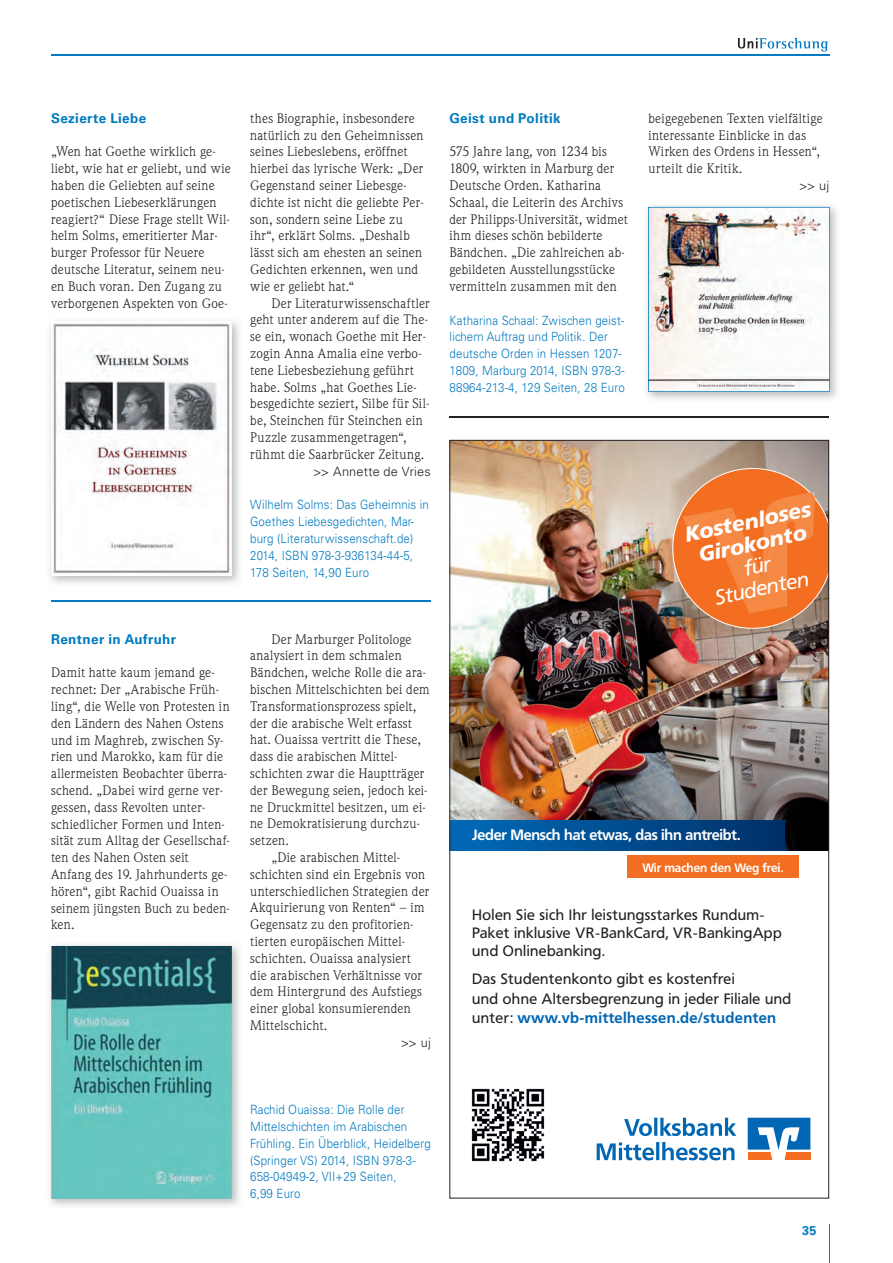
<style>
.page{position:relative;width:893px;height:1263px;background:#fff}
.page>*{position:absolute;margin:0;border:0;box-sizing:border-box;transform-origin:0 0}
.t1{font:italic 700 20.85px/22.5px "Frutiger VR";color:#fff;text-align:center}
.t2{font:14.85px/17.9px "Frutiger VR";letter-spacing:.025em;color:#231f20}
.t3{font:700 14.85px "Frutiger VR";letter-spacing:-.015em;color:#fff}
.t4{font:13.5px/16.8px "Weidemann Std";letter-spacing:.02em;color:#231f20}
.t5{font:700 13.5px "Univers LT Std";letter-spacing:.025em;color:#007ac0}
.t6{font:300 12.75px/16.8px "Univers LT Std";letter-spacing:.015em;color:#007ac0;scale:.9 1}
.t7{font:300 12.75px "Univers LT Std";letter-spacing:.015em;color:#231f20}
.t8{font:700 12.75px "Univers LT Std";color:#007ac0}
.t9{font:700 12.15px "Frutiger VR";color:#fff}
.s1{font-weight:400}
.s2{font-weight:700;color:#0166b3}
</style>
<div class="page">
<hr style="left:829px;top:1225px;width:1px;height:38px;background:#007ac0">
<hr style="left:51px;top:54px;width:778px;height:2px;background:#007ac0">
<svg style="left:738px;top:38px;width:90px;height:14px"></svg>
<img style="left:51px;top:946px;width:181px;height:252px">
<hr style="left:449px;top:417px;width:380px;height:1px;background:#231f20">
<img style="left:648px;top:207px;width:182px;height:185px">
<img style="left:51px;top:322px;width:181px;height:254px">
<hr style="left:51px;top:600px;width:380px;height:1px;background:#007ac0">
<img style="left:451px;top:442px;width:376px;height:409px">
<svg style="left:748px;top:1118px;width:62px;height:42px"></svg>
<svg style="left:597px;top:1118px;width:139px;height:42px"></svg>
<div style="left:627px;top:855px;width:172px;height:23px;background:#f36e21"></div>
<div style="left:450px;top:820px;width:335px;height:31px;background:linear-gradient(to right,#016bb8,#003067)"></div>
<img style="left:471px;top:1088px;width:74px;height:74px">
<img style="left:666px;top:462px;width:161px;height:173px">
<img style="left:682px;top:492px;width:133px;height:121px">
<p class="t5" style="left:51px;top:110px;width:97px">Sezierte Liebe</p>
<p class="t4" style="left:51px;top:143px;width:181px">„Wen hat Goethe wirklich ge&shy;liebt, wie hat er geliebt, und wie haben die Geliebten auf seine poetischen Liebeserklärungen reagiert?“ Diese Frage stellt Wil&shy;helm Solms, emeritierter Mar&shy;burger Professor für Neuere deutsche Literatur, seinem neu&shy;en Buch voran. Den Zugang zu verborgenen Aspekten von Goe-</p>
<p class="t5" style="left:51px;top:631px;width:127px">Rentner in Aufruhr</p>
<p class="t4" style="left:51px;top:664px;width:180px">Damit hatte kaum jemand ge&shy;rechnet: Der „Arabische Früh&shy;ling“, die Welle von Protesten in den Ländern des Nahen Ostens und im Maghreb, zwischen Sy&shy;rien und Marokko, kam für die allermeisten Beobachter überra&shy;schend. „Dabei wird gerne ver&shy;gessen, dass Revolten unter&shy;schiedlicher Formen und Inten&shy;sität zum Alltag der Gesellschaf&shy;ten des Nahen Osten seit<br>Anfang des 19. Jahrhunderts ge&shy;hören“, gibt Rachid Ouaissa in seinem jüngsten Buch zu beden&shy;ken.</p>
<p class="t4" style="left:250px;top:110px;width:166px">thes Biographie, insbesondere</p>
<p class="t4" style="left:250px;top:126px;width:175px">natürlich zu den Geheimnissen</p>
<p class="t4" style="left:250px;top:143px;width:159px">seines Liebeslebens, eröffnet</p>
<p class="t4" style="left:250px;top:160px;width:175px">hierbei das lyrische Werk: „Der</p>
<p class="t4" style="left:250px;top:177px;width:158px">Gegenstand seiner Liebesge-</p>
<p class="t4" style="left:250px;top:194px;width:175px">dichte ist nicht die geliebte Per-</p>
<p class="t4" style="left:250px;top:210px;width:154px">son, sondern seine Liebe zu</p>
<p class="t4" style="left:250px;top:227px;width:161px">ihr“, erklärt Solms. „Deshalb</p>
<p class="t4" style="left:250px;top:244px;width:173px">lässt sich am ehesten an seinen</p>
<p class="t4" style="left:250px;top:261px;width:170px">Gedichten erkennen, wen und</p>
<p class="t4" style="left:250px;top:278px;width:106px">wie er geliebt hat.“</p>
<p class="t4" style="left:271px;top:294px;width:160px">Der Literaturwissenschaftler</p>
<p class="t4" style="left:250px;top:311px;width:179px">geht unter anderem auf die The-</p>
<p class="t4" style="left:250px;top:328px;width:177px">se ein, wonach Goethe mit Her-</p>
<p class="t4" style="left:250px;top:345px;width:173px">zogin Anna Amalia eine verbo-</p>
<p class="t4" style="left:250px;top:362px;width:165px">tene Liebesbeziehung geführt</p>
<p class="t4" style="left:250px;top:378px;width:168px">habe. Solms „hat Goethes Lie-</p>
<p class="t4" style="left:250px;top:395px;width:181px">besgedichte seziert, Silbe für Sil-</p>
<p class="t4" style="left:250px;top:412px;width:174px">be, Steinchen für Steinchen ein</p>
<p class="t4" style="left:250px;top:429px;width:158px">Puzzle zusammengetragen“,</p>
<p class="t4" style="left:250px;top:446px;width:175px">rühmt die Saarbrücker Zeitung.</p>
<p class="t7" style="left:313px;top:463px;width:119px">&gt;&gt; Annette de Vries</p>
<p class="t6" style="left:250px;top:496px;width:200px">Wilhelm Solms: Das Geheimnis in<br>Goethes Liebesgedichten, Mar&shy;burg (Literaturwissenschaft.de)<br>2014, ISBN 978-3-936134-44-5,<br>178 Seiten, 14,90 Euro</p>
<p class="t4" style="left:271px;top:630px;width:142px">Der Marburger Politologe</p>
<p class="t4" style="left:250px;top:647px;width:153px">analysiert in dem schmalen</p>
<p class="t4" style="left:250px;top:664px;width:177px">Bändchen, welche Rolle die ara-</p>
<p class="t4" style="left:250px;top:681px;width:181px">bischen Mittelschichten bei dem</p>
<p class="t4" style="left:250px;top:698px;width:168px">Transformationsprozess spielt,</p>
<p class="t4" style="left:250px;top:714px;width:163px">der die arabische Welt erfasst</p>
<p class="t4" style="left:250px;top:731px;width:172px">hat. Ouaissa vertritt die These,</p>
<p class="t4" style="left:250px;top:748px;width:149px">dass die arabischen Mittel-</p>
<p class="t4" style="left:250px;top:765px;width:176px">schichten zwar die Hauptträger</p>
<p class="t4" style="left:250px;top:782px;width:179px">der Bewegung seien, jedoch kei-</p>
<p class="t4" style="left:250px;top:798px;width:177px">ne Druckmittel besitzen, um ei-</p>
<p class="t4" style="left:250px;top:815px;width:171px">ne Demokratisierung durchzu-</p>
<p class="t4" style="left:250px;top:832px;width:40px">setzen.</p>
<p class="t4" style="left:271px;top:849px;width:130px">„Die arabischen Mittel-</p>
<p class="t4" style="left:250px;top:866px;width:176px">schichten sind ein Ergebnis von</p>
<p class="t4" style="left:250px;top:882px;width:181px">unterschiedlichen Strategien der</p>
<p class="t4" style="left:250px;top:899px;width:176px">Akquirierung von Renten“ – im</p>
<p class="t4" style="left:250px;top:916px;width:165px">Gegensatz zu den profitorien-</p>
<p class="t4" style="left:250px;top:933px;width:156px">tierten europäischen Mittel-</p>
<p class="t4" style="left:250px;top:950px;width:162px">schichten. Ouaissa analysiert</p>
<p class="t4" style="left:250px;top:966px;width:173px">die arabischen Verhältnisse vor</p>
<p class="t4" style="left:250px;top:983px;width:173px">dem Hintergrund des Aufstiegs</p>
<p class="t4" style="left:250px;top:1000px;width:162px">einer global konsumierenden</p>
<p class="t4" style="left:250px;top:1017px;width:79px">Mittelschicht.</p>
<p class="t7" style="left:401px;top:1035px;width:32px">&gt;&gt; uj</p>
<p class="t5" style="left:449px;top:110px;width:113px">Geist und Politik</p>
<p class="t4" style="left:449px;top:143px;width:180px">575 Jahre lang, von 1234 bis<br>1809, wirkten in Marburg der<br>Deutsche Orden. Katharina<br>Schaal, die Leiterin des Archivs der Philipps-Universität, widmet ihm dieses schön bebilderte<br>Bändchen. „Die zahlreichen ab&shy;gebildeten Ausstellungsstücke vermitteln zusammen mit den</p>
<p class="t6" style="left:450px;top:312px;width:196px">Katharina Schaal: Zwischen geist&shy;lichem Auftrag und Politik. Der deutsche Orden in Hessen 1207-<br>1809, Marburg 2014, ISBN 978-3-<br>88964-213-4, 129 Seiten, 28 Euro</p>
<p class="t4" style="left:648px;top:110px;width:176px">beigegebenen Texten vielfältige interessante Einblicke in das<br>Wirken des Ordens in Hessen“, urteilt die Kritik.</p>
<p class="t7" style="left:799px;top:178px;width:32px">&gt;&gt; uj</p>
<p class="t1" style="left:683px;top:524px;width:130px;rotate:-12deg">Kostenloses<br>Girokonto <span class="s1">für<br>Studenten</span></p>
<p class="t3" style="left:472px;top:826px;width:270px">Jeder Mensch hat etwas, das ihn antreibt.</p>
<p class="t9" style="left:642px;top:860px;width:143px">Wir machen den Weg frei.</p>
<p class="t2" style="left:472px;top:906px;width:311px">Holen Sie sich Ihr leistungsstarkes Rundum-<br>Paket inklusive VR-BankCard, VR-BankingApp und Onlinebanking.</p>
<p class="t2" style="left:472px;top:969px;width:321px;line-height:19.6px">Das Studentenkonto gibt es kostenfrei<br>und ohne Altersbegrenzung in jeder Filiale und unter: <span class="s2">www.vb-mittelhessen.de/studenten</span></p>
<p class="t6" style="left:250px;top:1101px;width:202px">Rachid Ouaissa: Die Rolle der<br>Mittelschichten im Arabischen<br>Frühling. Ein Überblick, Heidelberg (Springer VS) 2014, ISBN 978-3-<br>658-04949-2, VII+29 Seiten,<br>6,99 Euro</p>
<p class="t8" style="left:802px;top:1223px;width:16px">35</p>
</div>
